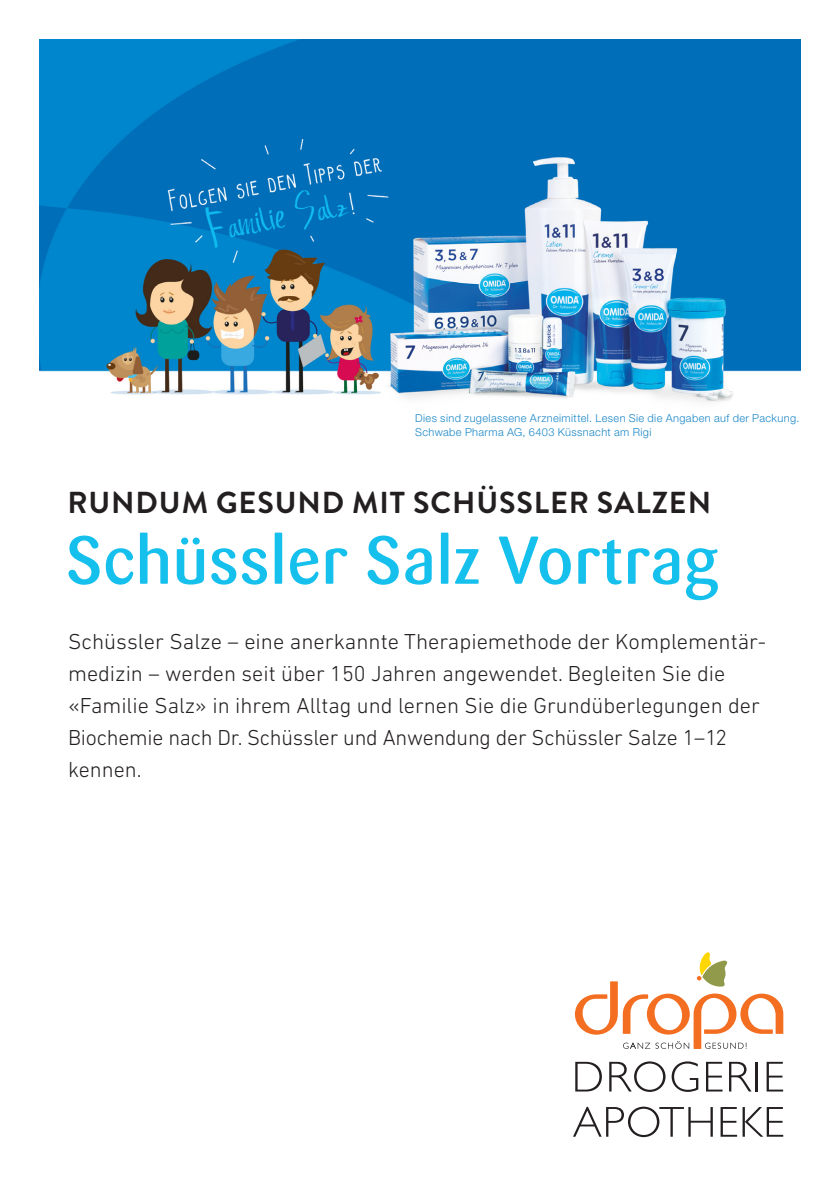
<style>
.page{position:relative;width:840px;height:1191px;background:#fff}
.page>*{position:absolute;margin:0;border:0;box-sizing:border-box;transform-origin:0 0}
.Sari{font:500 66.8px "Sari OT";color:#15c0ed}
.Sari-2{font:700 30.4px "Brandon Grotesque";letter-spacing:.03em;color:#231f20}
.t1{font:300 22px/32px "DIN Next LT Pro";color:#231f20}
.t2{font:300 11px/14.2px "Helvetica Neue LT Pro";letter-spacing:.035em;color:#1c87c8}
</style>
<div class="page">
<img style="left:40px;top:40px;width:759px;height:363px">
<svg style="left:575px;top:1061px;width:26px;height:30px"></svg>
<svg style="left:609px;top:1061px;width:56px;height:31px"></svg>
<svg style="left:671px;top:1061px;width:27px;height:31px"></svg>
<svg style="left:706px;top:1061px;width:16px;height:30px"></svg>
<svg style="left:729px;top:1061px;width:22px;height:30px"></svg>
<hr style="left:755px;top:1061px;width:2px;height:30px;background:#231f20">
<svg style="left:766px;top:1061px;width:16px;height:30px"></svg>
<svg style="left:573px;top:1106px;width:139px;height:31px"></svg>
<svg style="left:720px;top:1107px;width:16px;height:29px"></svg>
<svg style="left:742px;top:1107px;width:40px;height:29px"></svg>
<svg style="left:574px;top:952px;width:208px;height:97px"></svg>
<p class="t2" style="left:415px;top:410px;width:385px">Dies sind zugelassene Arzneimittel. Lesen Sie die Angaben auf der Packung.<br>Schwabe Pharma AG, 6403 Küssnacht am Rigi</p>
<p class="Sari-2" style="left:67px;top:481px;width:645px">RUNDUM GESUND MIT SCHÜSSLER SALZEN</p>
<p class="Sari" style="left:66px;top:517px;width:654px">Schüssler Salz Vortrag</p>
<p class="t1" style="left:68px;top:625px;width:699px">Schüssler Salze – eine anerkannte Therapiemethode der Komplementär&shy;medizin – werden seit über 150 Jahren angewendet. Begleiten Sie die «Familie Salz» in ihrem Alltag und lernen Sie die Grundüberlegungen der Biochemie nach Dr. Schüssler und Anwendung der Schüssler Salze 1–12 kennen.</p>
</div>
